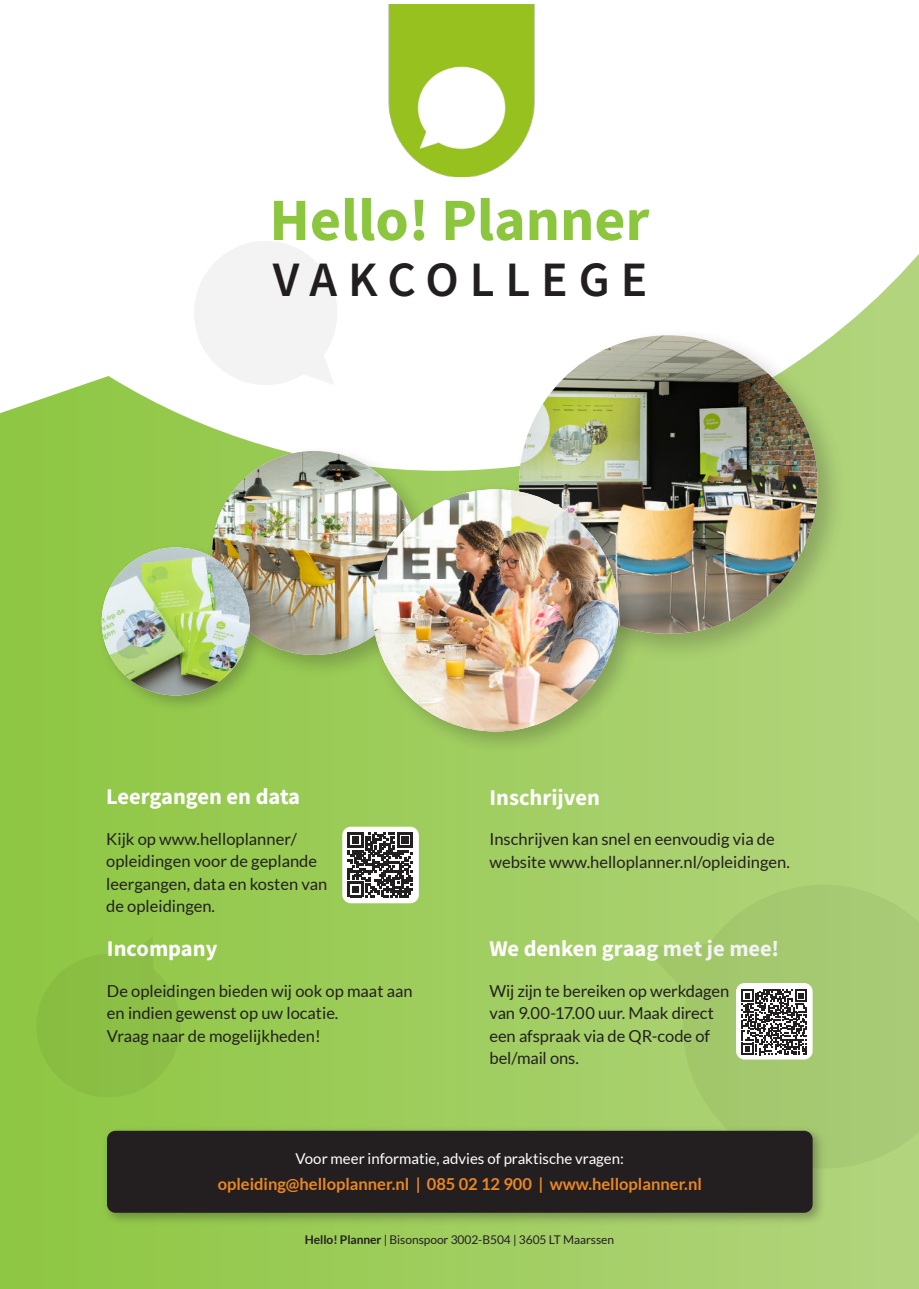
<style>
.page{position:relative;width:919px;height:1289px;background:#fff}
.page>*{position:absolute;margin:0;border:0;box-sizing:border-box;transform-origin:0 0}
.t1{font:700 60px "Source Sans Pro";color:#8bc63e}
.t2{font:600 49.5px "Source Sans Pro";letter-spacing:.22em;color:#231f20}
.t3{font:700 22.5px "Source Sans Pro";color:#fff}
.t4{font:16.5px/22.5px "Lato";color:#231f20}
.t5{font:700 16.5px "Lato";color:#eb8723}
.t6{font:15px "Lato";color:#fff}
.t7{font:12px "Lato";letter-spacing:-.005em;color:#231f20}
.s1{font-weight:700}
</style>
<div class="page">
<div style="left:0;top:13px;width:918px;height:1275px;background:linear-gradient(to right,#8dc641,#b2d47e)"></div>
<svg style="left:0;top:13px;width:918px;height:458px"></svg>
<img style="left:375px;top:4px;width:172px;height:172px">
<svg style="left:27px;top:936px;width:163px;height:170px;background:#8dc246"></svg>
<svg style="left:644px;top:865px;width:274px;height:322px;background:#a7cb71"></svg>
<div style="left:102px;top:1125px;width:724px;height:100px;background:#231f20;opacity:.34"></div>
<div style="left:107px;top:1130px;width:705px;height:82px;background:#231f20;border-radius:9px"></div>
<div style="left:205px;top:444px;width:236px;height:235px;background:#231f20;opacity:.25"></div>
<img style="left:212px;top:451px;width:204px;height:204px;border-radius:102px">
<div style="left:97px;top:542px;width:171px;height:171px;background:#231f20;opacity:.25"></div>
<img style="left:102px;top:547px;width:148px;height:148px;border-radius:74px">
<svg style="left:194px;top:241px;width:143px;height:144px"></svg>
<div style="left:342px;top:826px;width:77px;height:77px;background:#fff;border-radius:9px"></div>
<svg style="left:347px;top:832px;width:66px;height:65px"></svg>
<div style="left:510px;top:327px;width:337px;height:336px;background:#231f20;opacity:.25"></div>
<img style="left:519px;top:335px;width:298px;height:299px;border-radius:149px">
<div style="left:736px;top:982px;width:76px;height:77px;background:#fff;border-radius:9px"></div>
<svg style="left:741px;top:989px;width:66px;height:66px"></svg>
<div style="left:365px;top:482px;width:277px;height:274px;background:#231f20;opacity:.25"></div>
<img style="left:372px;top:489px;width:246px;height:242px">
<h1 class="t1" style="left:269px;top:197px;width:381px">Hello! Planner</h1>
<h2 class="t2" style="left:273px;top:261px;width:376px">VAKCOLLEGE</h2>
<h3 class="t3" style="left:106px;top:787px;width:195px">Leergangen en data</h3>
<p class="t4" style="left:106px;top:828px;width:222px">Kijk op www.helloplanner/ opleidingen voor de geplande leergangen, data en kosten van de opleidingen.</p>
<h3 class="t3" style="left:107px;top:939px;width:112px">Incompany</h3>
<p class="t4" style="left:107px;top:980px;width:307px">De opleidingen bieden wij ook op maat aan en indien gewenst op uw locatie.<br>Vraag naar de mogelijkheden!</p>
<h3 class="t3" style="left:489px;top:788px;width:112px">Inschrijven</h3>
<p class="t4" style="left:489px;top:829px;width:302px">Inschrijven kan snel en eenvoudig via de website www.helloplanner.nl/opleidingen.</p>
<h3 class="t3" style="left:489px;top:939px;width:291px">We denken graag met je mee!</h3>
<p class="t4" style="left:489px;top:980px;width:241px">Wij zijn te bereiken op werkdagen van 9.00-17.00 uur. Maak direct een afspraak via de QR-code of bel/mail ons.</p>
<p class="t6" style="left:295px;top:1150px;width:330px">Voor meer informatie, advies of praktische vragen:</p>
<p class="t5" style="left:218px;top:1176px;width:485px">opleiding@helloplanner.nl | 085 02 12 900 | www.helloplanner.nl</p>
<p class="t7" style="left:305px;top:1234px;width:311px"><span class="s1">Hello! Planner</span> | Bisonspoor 3002-B504 | 3605 LT Maarssen</p>
</div>
